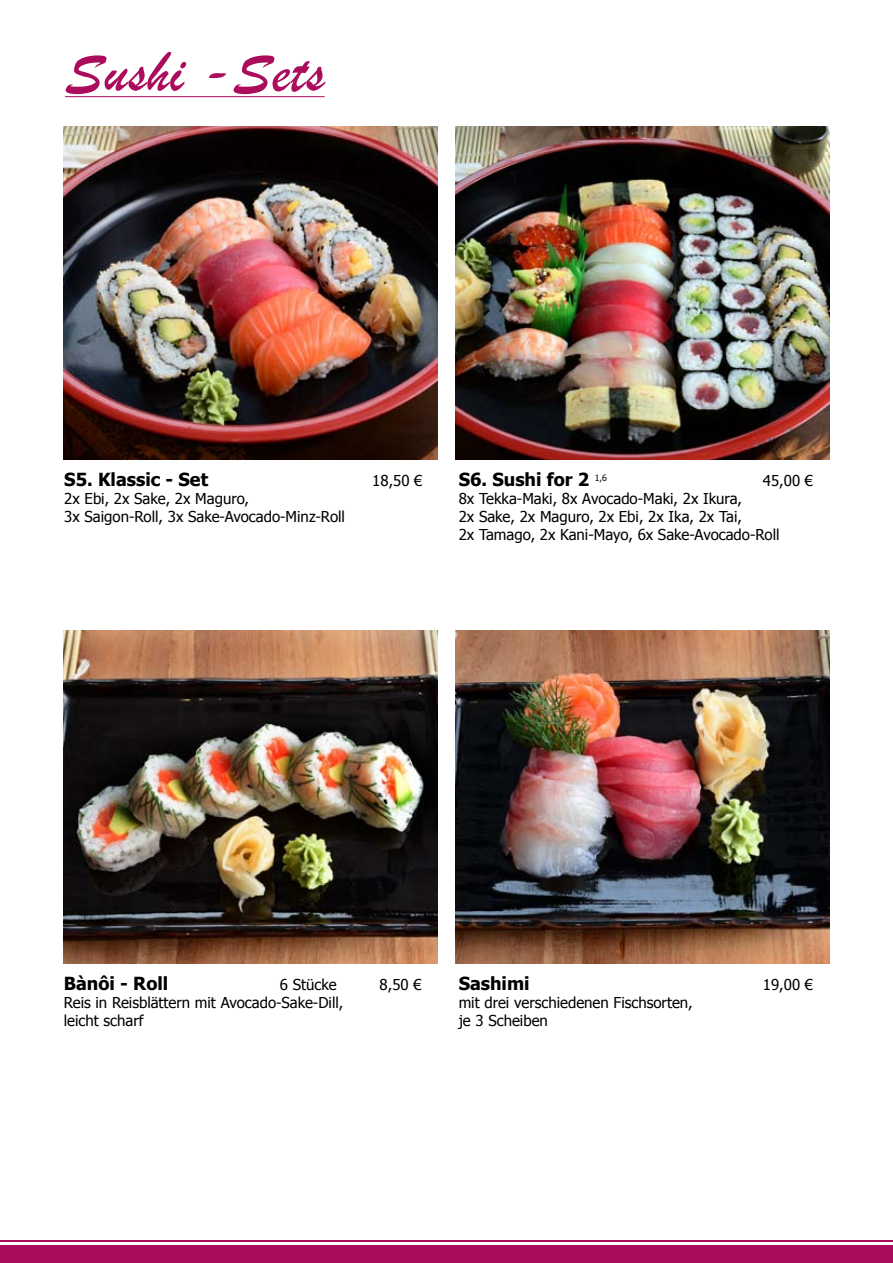
<style>
.page{position:relative;width:893px;height:1263px;background:#fff}
.page>*{position:absolute;margin:0;border:0;box-sizing:border-box;transform-origin:0 0}
.t1{font:60px "Brush Script";letter-spacing:.01em;color:#ab0d5c}
.t2{font:700 18px "Tahoma";color:#000}
.t3{font:15px/18px "Tahoma";color:#000}
</style>
<div class="page">
<div style="left:0;top:1240px;width:893px;height:23px;background:#ab0d5c"></div>
<hr style="left:0;top:1242px;width:893px;height:3px;background:#fff">
<hr style="left:65px;top:96px;width:260px;height:1px;background:#ab0d5c">
<img style="left:64px;top:630px;width:373px;height:333px">
<img style="left:455px;top:630px;width:374px;height:333px">
<img style="left:64px;top:126px;width:373px;height:334px">
<img style="left:455px;top:126px;width:374px;height:334px">
<h1 class="t1" style="left:65px;top:36px;width:261px">Sushi -Sets</h1>
<p class="t2" style="left:64px;top:467px;width:145px">S5. Klassic - Set</p>
<p class="t3" style="left:372px;top:472px;width:52px">18,50 €</p>
<p class="t3" style="left:64px;top:490px;width:282px">2x Ebi, 2x Sake, 2x Maguro,<br>3x Saigon-Roll, 3x Sake-Avocado-Minz-Roll</p>
<p class="t2" style="left:459px;top:467px;width:150px">S6. Sushi for 2 <sup>1,6</sup></p>
<p class="t3" style="left:763px;top:472px;width:52px">45,00 €</p>
<p class="t3" style="left:459px;top:490px;width:322px">8x Tekka-Maki, 8x Avocado-Maki, 2x Ikura,<br>2x Sake, 2x Maguro, 2x Ebi, 2x Ika, 2x Tai,<br>2x Tamago, 2x Kani-Mayo, 6x Sake-Avocado-Roll</p>
<p class="t2" style="left:64px;top:971px;width:106px">Bànôi - Roll</p>
<p class="t3" style="left:280px;top:976px;width:58px">6 Stücke</p>
<p class="t3" style="left:380px;top:976px;width:44px">8,50 €</p>
<p class="t3" style="left:64px;top:994px;width:281px">Reis in Reisblättern mit Avocado-Sake-Dill, leicht scharf</p>
<p class="t2" style="left:459px;top:971px;width:73px">Sashimi</p>
<p class="t3" style="left:763px;top:976px;width:52px">19,00 €</p>
<p class="t3" style="left:459px;top:994px;width:236px">mit drei verschiedenen Fischsorten, je 3 Scheiben</p>
</div>
